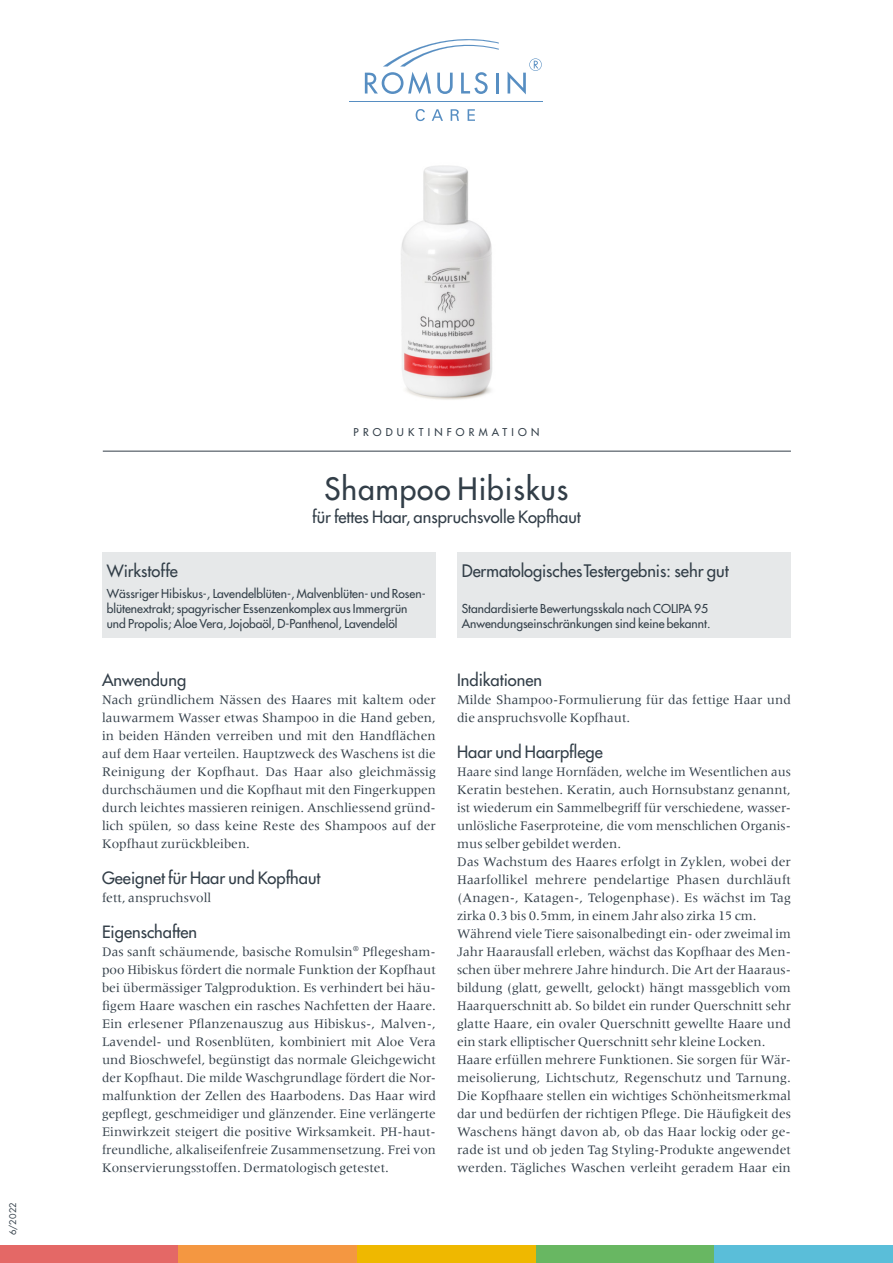
<style>
.page{position:relative;width:893px;height:1263px;background:#fff}
.page>*{position:absolute;margin:0;border:0;box-sizing:border-box;transform-origin:0 0}
.t1{font:30px "Futura";letter-spacing:.03em;color:#323e48}
.t2{font:16.8px "Futura";letter-spacing:-.005em;color:#323e48}
.t3{font:16.5px "Futura";color:#323e48}
.t4{font:13.5px/18px "Meridien";color:#323e48;text-align:justify}
.t5{font:12px/15px "Futura";color:#323e48}
.t6{font:10.5px "Futura";letter-spacing:.4em;color:#323e48}
.t7{font:9px "Futura";color:#323e48}
.s1{font-size:17.25px}
</style>
<div class="page">
<div style="left:457px;top:553px;width:334px;height:85px;background:#e6e8e9"></div>
<div style="left:102px;top:553px;width:334px;height:85px;background:#e6e8e9"></div>
<hr style="left:103px;top:451px;width:688px;height:1px;background:#323e48">
<div style="left:0;top:1245px;width:179px;height:18px;background:#e46866"></div>
<div style="left:179px;top:1245px;width:178px;height:18px;background:#f49741"></div>
<div style="left:357px;top:1245px;width:179px;height:18px;background:#efb800"></div>
<div style="left:536px;top:1245px;width:178px;height:18px;background:#68b762"></div>
<div style="left:714px;top:1245px;width:179px;height:18px;background:#5abed9"></div>
<img style="left:401px;top:165px;width:91px;height:235px">
<svg style="left:416px;top:109px;width:59px;height:12px"></svg>
<hr style="left:350px;top:101px;width:193px;height:1px;background:#578ec2">
<svg style="left:365px;top:39px;width:134px;height:55px"></svg>
<svg style="left:508px;top:58px;width:34px;height:36px"></svg>
<p class="t7" style="left:7px;top:1235px;width:34px;rotate:-90deg">6/2022</p>
<p class="t6" style="left:354px;top:425px;width:187px">PRODUKTINFORMATION</p>
<h1 class="t1" style="left:325px;top:469px;width:245px">Shampoo Hibiskus</h1>
<p class="t3" style="left:312px;top:507px;width:270px">für fettes Haar, anspruchsvolle Kopfhaut</p>
<p class="t3" style="left:107px;top:561px;width:73px">Wirkstoffe</p>
<p class="t2" style="left:462px;top:560px;width:269px">Dermatologisches Testergebnis<span class="s1">:</span> sehr gut</p>
<p class="t5" style="left:107px;top:586px;width:319px">Wässriger Hibiskus-, Lavendelblüten-, Malvenblüten- und Rosen&shy;blütenextrakt; spagyrischer Essenzenkomplex aus Immergrün und Propolis; Aloe Vera, Jojobaöl, D-Panthenol, Lavendelöl</p>
<p class="t5" style="left:462px;top:601px;width:250px">Standardisierte Bewertungsskala nach COLIPA 95<br>Anwendungseinschränkungen sind keine bekannt.</p>
<p class="t3" style="left:102px;top:669px;width:86px">Anwendung</p>
<p class="t4" style="left:102px;top:690px;width:335px">Nach gründlichem Nässen des Haares mit kaltem oder lauwarmem Wasser etwas Shampoo in die Hand geben, in beiden Händen verreiben und mit den Handflächen auf dem Haar verteilen. Hauptzweck des Waschens ist die Reinigung der Kopfhaut. Das Haar also gleichmässig durchschäumen und die Kopfhaut mit den Fingerkuppen durch leichtes massieren reinigen. Anschliessend gründ&shy;lich spülen, so dass keine Reste des Shampoos auf der Kopfhaut zurückbleiben.</p>
<p class="t3" style="left:102px;top:867px;width:220px">Geeignet für Haar und Kopfhaut</p>
<p class="t4" style="left:102px;top:888px;width:111px">fett, anspruchsvoll</p>
<p class="t3" style="left:102px;top:921px;width:97px">Eigenschaften</p>
<p class="t4" style="left:102px;top:942px;width:335px">Das sanft schäumende, basische Romulsin<sup>®</sup> Pflegesham&shy;poo Hibiskus fördert die normale Funktion der Kopfhaut bei übermässiger Talgproduktion. Es verhindert bei häu&shy;figem Haare waschen ein rasches Nachfetten der Haare.<br>Ein erlesener Pflanzenauszug aus Hibiskus- , Malven- , Lavendel- und Rosenblüten, kombiniert mit Aloe Vera und Bioschwefel, begünstigt das normale Gleichgewicht der Kopfhaut. Die milde Waschgrundlage fördert die Nor&shy;malfunktion der Zellen des Haarbodens. Das Haar wird gepflegt, geschmeidiger und glänzender. Eine verlängerte Einwirkzeit steigert die positive Wirksamkeit. PH- haut&shy;freundliche, alkaliseifenfreie Zusammensetzung. Frei von Konservierungsstoffen. Dermatologisch getestet.</p>
<p class="t3" style="left:457px;top:669px;width:86px">Indikationen</p>
<p class="t4" style="left:457px;top:690px;width:335px">Milde Shampoo- Formulierung für das fettige Haar und die anspruchsvolle Kopfhaut.</p>
<p class="t3" style="left:457px;top:741px;width:147px">Haar und Haarpflege</p>
<p class="t4" style="left:457px;top:762px;width:335px;text-align:left">Haare sind lange Hornfäden, welche im Wesentlichen aus Keratin bestehen. Keratin, auch Hornsubstanz genannt, ist wiederum ein Sammelbegriff für verschiedene, wasser&shy;unlösliche Faserproteine, die vom menschlichen Organis&shy;mus selber gebildet werden.<br>Das Wachstum des Haares erfolgt in Zyklen, wobei der Haarfollikel mehrere pendelartige Phasen durchläuft (Anagen- , Katagen- , Telogenphase). Es wächst im Tag zirka 0.3 bis 0.5mm, in einem Jahr also zirka 15 cm.<br>Während viele Tiere saisonalbedingt ein- oder zweimal im Jahr Haarausfall erleben, wächst das Kopfhaar des Men&shy;schen über mehrere Jahre hindurch. Die Art der Haaraus&shy;bildung (glatt, gewellt, gelockt) hängt massgeblich vom Haarquerschnitt ab. So bildet ein runder Querschnitt sehr glatte Haare, ein ovaler Querschnitt gewellte Haare und ein stark elliptischer Querschnitt sehr kleine Locken.<br>Haare erfüllen mehrere Funktionen. Sie sorgen für Wär&shy;meisolierung, Lichtschutz, Regenschutz und Tarnung.<br>Die Kopfhaare stellen ein wichtiges Schönheitsmerkmal dar und bedürfen der richtigen Pflege. Die Häufigkeit des Waschens hängt davon ab, ob das Haar lockig oder ge&shy;rade ist und ob jeden Tag Styling- Produkte angewendet werden. Tägliches Waschen verleiht geradem Haar ein</p>
</div>
